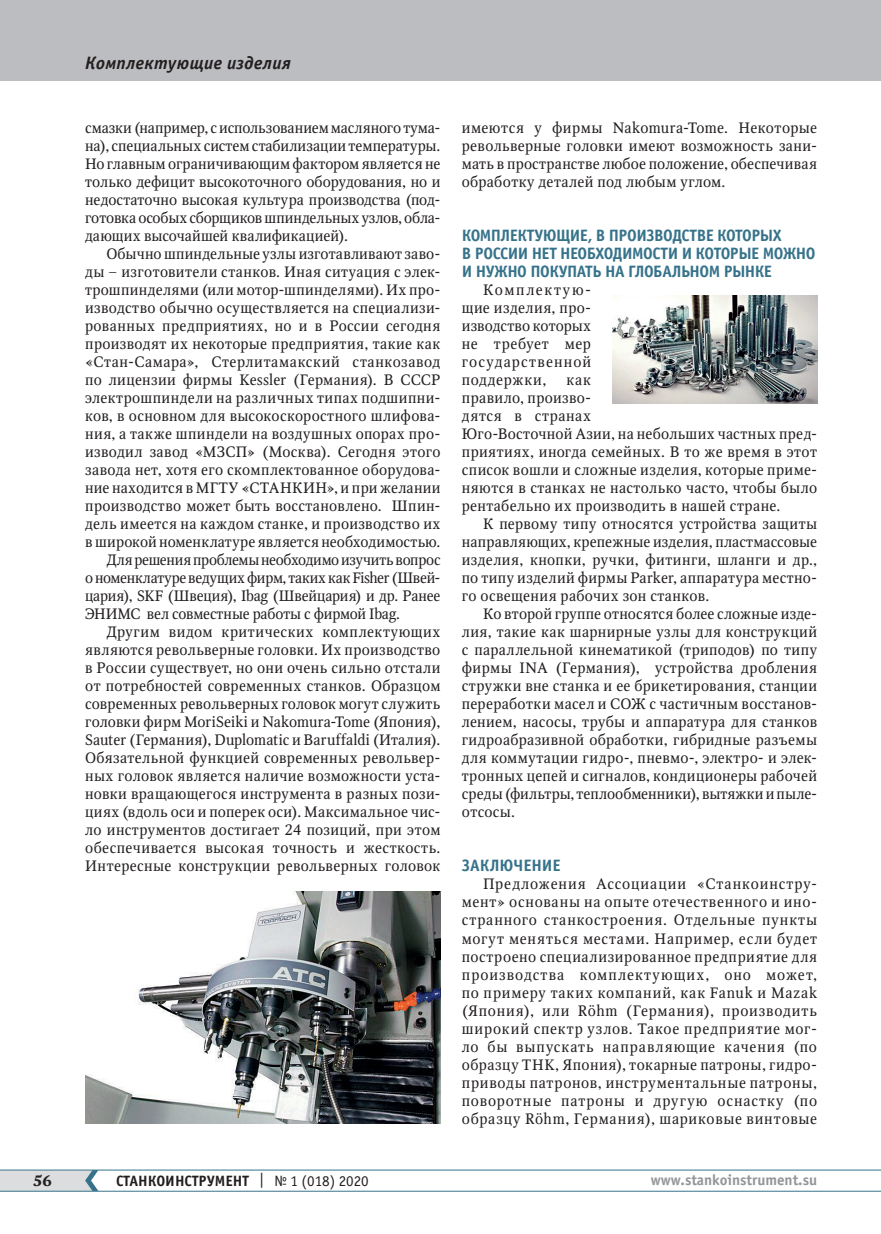
<style>
.page{position:relative;width:881px;height:1234px;background:#fff}
.page>*{position:absolute;margin:0;border:0;box-sizing:border-box;transform-origin:0 0}
.t1{font:italic 700 18px "Officina Sans C";letter-spacing:.015em;color:#231f20}
.t2{font:700 16.5px/18px "Officina Sans C";letter-spacing:-.03em;color:#36738a}
.t3{font:700 16.5px "Officina Sans C";letter-spacing:-.005em;color:#36738a}
.t4{font:15px/18px "Octava";letter-spacing:.02em;color:#231f20;text-align:justify}
.t5{font:15px "Octava";letter-spacing:-.015em;color:#231f20}
.t6{font:15px "Octava";letter-spacing:.04em;color:#231f20}
.t7{font:15px "Octava";letter-spacing:-.01em;color:#231f20}
.t8{font:15px "Octava";color:#231f20}
.t9{font:15px "Octava";letter-spacing:-.02em;color:#231f20}
.t10{font:700 15px "Officina Sans C";color:#231f20}
.t11{font:700 15px "Officina Sans C";color:#939598}
.t12{font:700 15px "Octava";color:#231f20}
.s1{font-weight:400}
</style>
<div class="page">
<hr style="left:0;top:1190px;width:880px;height:1px;background:#36738a">
<hr style="left:0;top:1169px;width:880px;height:1px;background:#36738a">
<svg style="left:0;top:1169px;width:98px;height:21px;background:#ccd4d8"></svg>
<div style="left:0;top:0;width:880px;height:81px;background:#bcbdc0"></div>
<img style="left:85px;top:891px;width:355px;height:232px">
<img style="left:612px;top:295px;width:204px;height:109px">
<p class="t1" style="left:85px;top:53px;width:207px">Комплектующие изделия</p>
<p class="t4" style="left:85px;top:119px;width:357px">смазки (например, с использованием масляного тума&shy;на), специальных систем стабилизации температуры.<br>Но главным ограничивающим фактором является не только дефицит высокоточного оборудования, но и недостаточно высокая культура производства (под&shy;готовка особых сборщиков шпиндельных узлов, обла&shy;дающих высочайшей квалификацией).</p>
<p class="t4" style="left:106px;top:245px;width:335px">Обычно шпиндельные узлы изготавливают заво-</p>
<p class="t4" style="left:85px;top:263px;width:357px">ды – изготовители станков. Иная ситуация с элек-</p>
<p class="t4" style="left:85px;top:281px;width:357px">трошпинделями (или мотор-шпинделями). Их про-</p>
<p class="t4" style="left:85px;top:299px;width:357px">изводство обычно осуществляется на специализи-</p>
<p class="t4" style="left:85px;top:317px;width:356px">рованных предприятиях, но и в России сегодня</p>
<p class="t4" style="left:85px;top:335px;width:356px">производят их некоторые предприятия, такие как</p>
<p class="t6" style="left:85px;top:352px;width:357px">«Стан-Самара», Стерлитамакский станкозавод</p>
<p class="t4" style="left:85px;top:371px;width:357px">по лицензии фирмы Kessler (Германия). В СССР</p>
<p class="t4" style="left:85px;top:389px;width:357px">электрошпиндели на различных типах подшипни-</p>
<p class="t4" style="left:85px;top:407px;width:357px">ков, в основном для высокоскоростного шлифова-</p>
<p class="t4" style="left:85px;top:425px;width:357px">ния, а также шпиндели на воздушных опорах про-</p>
<p class="t4" style="left:85px;top:443px;width:357px">изводил завод «МЗСП» (Москва). Сегодня этого</p>
<p class="t4" style="left:85px;top:461px;width:357px">завода нет, хотя его скомплектованное оборудова-</p>
<p class="t4" style="left:85px;top:479px;width:357px">ние находится в МГТУ «СТАНКИН», и при желании</p>
<p class="t4" style="left:85px;top:497px;width:357px">производство может быть восстановлено. Шпин-</p>
<p class="t4" style="left:85px;top:515px;width:357px">дель имеется на каждом станке, и производство их</p>
<p class="t4" style="left:85px;top:533px;width:357px">в широкой номенклатуре является необходимостью.</p>
<p class="t9" style="left:106px;top:550px;width:335px">Для решения проблемы необходимо изучить вопрос</p>
<p class="t5" style="left:85px;top:568px;width:357px">о номенклатуре ведущих фирм, таких как Fisher (Швей-</p>
<p class="t7" style="left:85px;top:586px;width:356px">цария), SKF (Швеция), Ibag (Швейцария) и др. Ранее</p>
<p class="t5" style="left:85px;top:604px;width:316px">ЭНИМС вел совместные работы с фирмой Ibag.</p>
<p class="t6" style="left:106px;top:622px;width:335px">Другим видом критических комплектующих</p>
<p class="t4" style="left:85px;top:641px;width:356px">являются револьверные головки. Их производство</p>
<p class="t4" style="left:85px;top:659px;width:357px">в России существует, но они очень сильно отстали</p>
<p class="t4" style="left:85px;top:677px;width:357px">от потребностей современных станков. Образцом</p>
<p class="t4" style="left:85px;top:695px;width:357px">современных револьверных головок могут служить</p>
<p class="t8" style="left:85px;top:712px;width:357px">головки фирм MoriSeiki и Nakomura-Tome (Япония),</p>
<p class="t4" style="left:85px;top:731px;width:357px">Sauter (Германия), Duplomatic и Baruffaldi (Италия).</p>
<p class="t4" style="left:85px;top:749px;width:357px">Обязательной функцией современных револьвер-</p>
<p class="t4" style="left:85px;top:767px;width:357px">ных головок является наличие возможности уста-</p>
<p class="t4" style="left:85px;top:785px;width:357px">новки вращающегося инструмента в разных пози-</p>
<p class="t4" style="left:85px;top:803px;width:357px">циях (вдоль оси и поперек оси). Максимальное чис-</p>
<p class="t4" style="left:85px;top:821px;width:356px">ло инструментов достигает 24 позиций, при этом</p>
<p class="t4" style="left:85px;top:839px;width:357px">обеспечивается высокая точность и жесткость.</p>
<p class="t4" style="left:85px;top:857px;width:356px">Интересные конструкции револьверных головок</p>
<p class="t4" style="left:461px;top:119px;width:357px">имеются у фирмы Nakomura-Tome. Некоторые револьверные головки имеют возможность зани&shy;мать в пространстве любое положение, обеспечивая обработку деталей под любым углом.</p>
<p class="t2" style="left:461px;top:226px;width:355px">КОМПЛЕКТУЮЩИЕ, В ПРОИЗВОДСТВЕ КОТОРЫХ<br>В РОССИИ НЕТ НЕОБХОДИМОСТИ И КОТОРЫЕ МОЖНО<br>И НУЖНО ПОКУПАТЬ НА ГЛОБАЛЬНОМ РЫНКЕ</p>
<p class="t4" style="left:461px;top:281px;width:131px;text-align:left;text-indent:21px">Комплектую&shy;щие изделия, про&shy;изводство которых не требует мер государственной поддержки,</p>
<p class="t4" style="left:461px;top:371px;width:357px;text-align:left;text-indent:105px">как<br>правило, произво-<br>дятся в странах<br>Юго-Восточной Азии, на небольших частных пред&shy;приятиях, иногда семейных. В то же время в этот список вошли и сложные изделия, которые приме&shy;няются в станках не настолько часто, чтобы было рентабельно их производить в нашей стране.</p>
<p class="t4" style="left:461px;top:515px;width:357px;text-indent:21px">К первому типу относятся устройства защиты направляющих, крепежные изделия, пластмассовые изделия, кнопки, ручки, фитинги, шланги и др., по типу изделий фирмы Parker, аппаратура местно&shy;го освещения рабочих зон станков.</p>
<p class="t4" style="left:461px;top:605px;width:357px;text-indent:21px">Ко второй группе относятся более сложные изде&shy;лия, такие как шарнирные узлы для конструкций с параллельной кинематикой (триподов) по типу фирмы INA (Германия), устройства дробления стружки вне станка и ее брикетирования, станции переработки масел и СОЖ с частичным восстанов&shy;лением, насосы, трубы и аппаратура для станков гидроабразивной обработки, гибридные разъемы для коммутации гидро-, пневмо-, электро- и элек&shy;тронных цепей и сигналов, кондиционеры рабочей среды (фильтры, теплообменники), вытяжки и пыле&shy;отсосы.</p>
<p class="t3" style="left:461px;top:856px;width:100px">ЗАКЛЮЧЕНИЕ</p>
<p class="t4" style="left:461px;top:875px;width:357px;text-indent:21px">Предложения Ассоциации «Станкоинстру&shy;мент» основаны на опыте отечественного и ино&shy;странного станкостроения. Отдельные пункты могут меняться местами. Например, если будет построено специализированное предприятие для производства комплектующих, оно может, по примеру таких компаний, как Fanuk и Mazak (Япония), или Röhm (Германия), производить широкий спектр узлов. Такое предприятие мог&shy;ло бы выпускать направляющие качения (по образцу THK, Япония), токарные патроны, гидро&shy;приводы патронов, инструментальные патроны, поворотные патроны и другую оснастку (по образцу Röhm, Германия), шариковые винтовые</p>
<p class="t12" style="left:33px;top:1170px;width:20px">56</p>
<p class="t10" style="left:116px;top:1171px;width:254px">СТАНКОИНСТРУМЕНТ <span class="s1">| № 1 (018) 2020</span></p>
<p class="t11" style="left:650px;top:1171px;width:168px">www.stankoinstrument.su</p>
</div>
